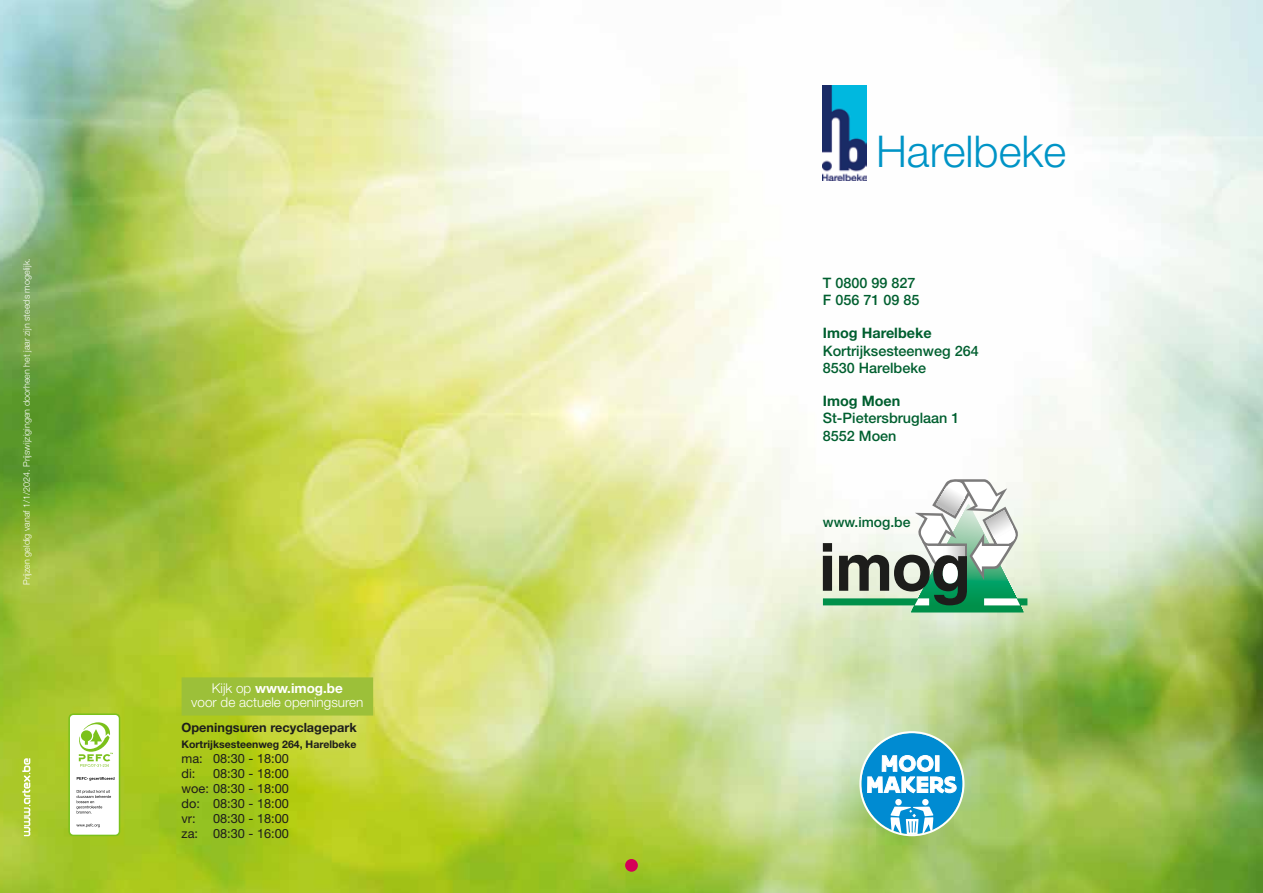
<style>
.page{position:relative;width:1263px;height:893px;background:#fff}
.page>*{position:absolute;margin:0;border:0;box-sizing:border-box;transform-origin:0 0}
.t1{font:300 43.8px "Helvetica Neue LT Std";color:#0094c6}
.t2{font:500 14.4px/17.2px "Helvetica Neue LT Std";color:#005f2f}
.t3{font:700 14.4px "Helvetica Neue LT Std";color:#005f2f}
.t4{font:500 13.95px "Helvetica Neue LT Std";color:#005f2f}
.t5{font:300 13.5px/13.5px "Helvetica Neue LT Std";color:#fff;text-align:center}
.t6{font:12.75px/15px "Helvetica Neue LT Std";color:#1d1d1b}
.t7{font:700 12.75px "Helvetica Neue LT Std";color:#1d1d1b}
.t8{font:700 10.5px "Helvetica Neue LT Std";color:#1d1d1b}
.t9{font:300 9px "Helvetica Neue LT Std";color:#fff}
.s1{font-weight:700}
</style>
<div class="page">
<img style="left:0;top:0;width:1263px;height:893px">
<img style="left:823px;top:85px;width:43px;height:96px">
<svg style="left:68px;top:713px;width:53px;height:123px"></svg>
<svg style="left:859px;top:731px;width:105px;height:105px"></svg>
<div style="left:182px;top:678px;width:190px;height:37px;background:#9cc039"></div>
<div style="left:182px;top:677px;width:191px;height:38px;border:2px solid #9cc039"></div>
<svg style="left:823px;top:479px;width:204px;height:133px"></svg>
<svg style="left:22px;top:758px;width:8px;height:78px"></svg>
<div style="left:625px;top:859px;width:13px;height:13px;background:#d50057;border-radius:50%"></div>
<p class="t9" style="left:21px;top:585px;width:328px;rotate:-90deg">Prijzen geldig vanaf 1/1/2024. Prijswijzigingen doorheen het jaar zijn steeds mogelijk.</p>
<p class="t5" style="left:191px;top:681px;width:174px">Kijk op <span class="s1">www.imog.be<br></span>voor de actuele openingsuren</p>
<p class="t7" style="left:182px;top:720px;width:177px">Openingsuren recyclagepark</p>
<p class="t8" style="left:182px;top:737px;width:176px">Kortrijksesteenweg 264, Harelbeke</p>
<p class="t6" style="left:182px;top:750px;width:109px">ma: 08:30 - 18:00 di:</p>
<p class="t6" style="left:182px;top:765px;width:109px;text-align:justify;text-indent:32px">08:30 - 18:00 woe: 08:30 - 18:00 do: 08:30 - 18:00 vr:</p>
<p class="t6" style="left:182px;top:810px;width:109px;text-align:right">08:30 - 18:00<br>za: 08:30 - 16:00</p>
<h1 class="t1" style="left:876px;top:125px;width:192px">Harelbeke</h1>
<p class="t2" style="left:823px;top:274px;width:98px">T 0800 99 827<br>F 056 71 09 85</p>
<p class="t3" style="left:823px;top:324px;width:110px">Imog Harelbeke</p>
<p class="t2" style="left:823px;top:342px;width:157px">Kortrijksesteenweg 264<br>8530 Harelbeke</p>
<p class="t3" style="left:823px;top:392px;width:79px">Imog Moen</p>
<p class="t2" style="left:823px;top:409px;width:138px">St-Pietersbruglaan 1<br>8552 Moen</p>
<p class="t4" style="left:823px;top:514px;width:89px">www.imog.be</p>
</div>
